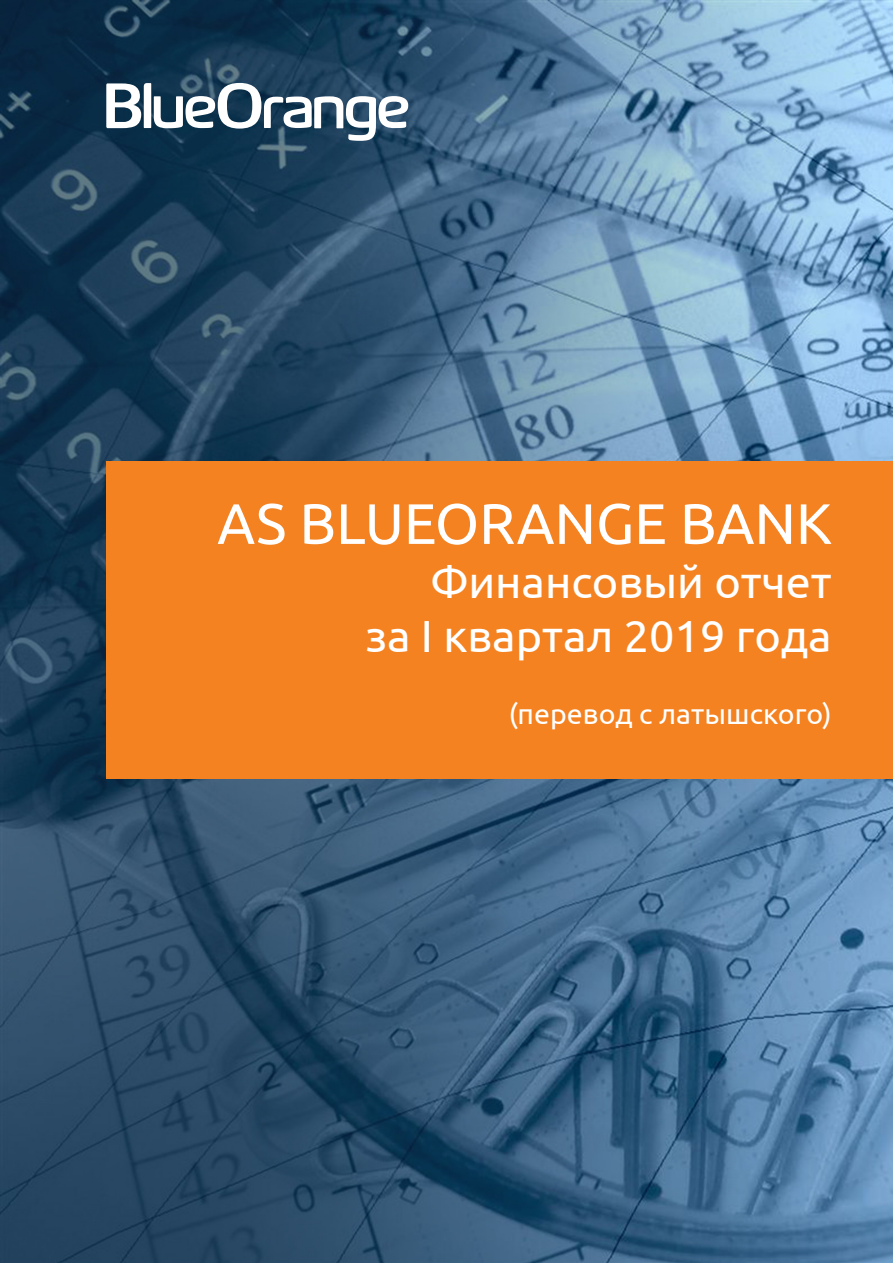
<style>
.page{position:relative;width:893px;height:1263px;background:#fff}
.page>*{position:absolute;margin:0;border:0;box-sizing:border-box;transform-origin:0 0}
.t1{font:57px "Ubuntu";color:#fff}
.t2{font:45px/54px "Ubuntu";color:#fff;text-align:right}
.bullets_kāsis{font:28.5px "Ubuntu";color:#fff}
</style>
<div class="page">
<img style="left:0;top:0;width:893px;height:1263px">
<svg style="left:106px;top:83px;width:302px;height:58px"></svg>
<div style="left:106px;top:461px;width:787px;height:318px;background:#f58220"></div>
<p class="t1" style="left:217px;top:489px;width:616px">AS BLUEORANGE BANK</p>
<p class="t2" style="left:365px;top:553px;width:468px">Финансовый отчет<br>за I квартал 2019 года</p>
<p class="bullets_kāsis" style="left:509px;top:696px;width:324px">(перевод с латышского)</p>
</div>
